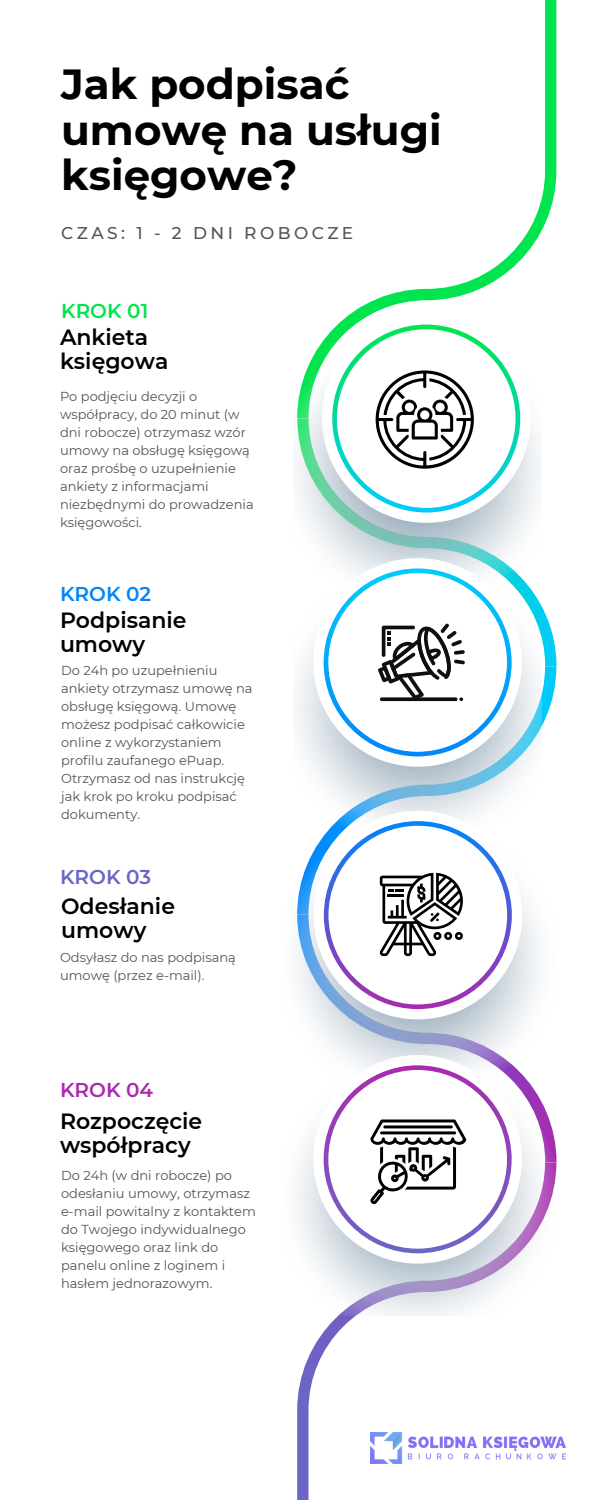
<style>
.page{position:relative;width:600px;height:1500px;background:#fff}
.page>*{position:absolute;margin:0;border:0;box-sizing:border-box;transform-origin:0 0}
.t1{font:700 42px/45.8px "Montserrat";color:#000}
.t2{font:600 22px/24px "Montserrat";color:#000}
.t3{font:600 20px "Montserrat";color:#00e54e}
.t4{font:600 20px "Montserrat";color:#0085fc}
.t5{font:600 20px "Montserrat";color:#6967c6}
.t6{font:600 20px "Montserrat";color:#aa2aae}
.t7{font:500 17px "Montserrat";letter-spacing:.2em;color:#545454}
.t8{font:13px/18px "Montserrat";color:#545454}
</style>
<div class="page">
<svg style="left:317px;top:0;width:239px;height:350px"></svg>
<svg style="left:541px;top:605px;width:16px;height:61px"></svg>
<svg style="left:541px;top:666px;width:15px;height:62px"></svg>
<svg style="left:297px;top:1316px;width:58px;height:184px"></svg>
<img style="left:297px;top:350px;width:244px;height:461px">
<img style="left:297px;top:851px;width:260px;height:465px">
<svg style="left:322px;top:314px;width:209px;height:209px"></svg>
<svg style="left:313px;top:558px;width:209px;height:209px"></svg>
<svg style="left:314px;top:811px;width:208px;height:208px"></svg>
<svg style="left:313px;top:1055px;width:209px;height:209px"></svg>
<svg style="left:324px;top:568px;width:188px;height:188px"></svg>
<svg style="left:324px;top:821px;width:188px;height:188px"></svg>
<svg style="left:324px;top:1065px;width:188px;height:188px"></svg>
<svg style="left:332px;top:325px;width:188px;height:188px"></svg>
<img style="left:370px;top:1432px;width:195px;height:32px">
<h1 class="t1" style="left:61px;top:61px;width:382px">Jak podpisać umowę na usługi księgowe?</h1>
<h4 class="t7" style="left:61px;top:223px;width:294px">CZAS: 1 - 2 DNI ROBOCZE</h4>
<h2 class="t3" style="left:61px;top:298px;width:89px">KROK 01</h2>
<h2 class="t2" style="left:60px;top:325px;width:110px">Ankieta księgowa</h2>
<p class="t8" style="left:60px;top:387px;width:195px">Po podjęciu decyzji o współpracy, do 20 minut (w dni robocze) otrzymasz wzór umowy na obsługę księgową oraz prośbę o uzupełnienie ankiety z informacjami niezbędnymi do prowadzenia księgowości.</p>
<p class="t4" style="left:60px;top:581px;width:93px">KROK 02</p>
<h3 class="t2" style="left:60px;top:608px;width:128px">Podpisanie umowy</h3>
<p class="t8" style="left:61px;top:661px;width:193px">Do 24h po uzupełnieniu ankiety otrzymasz umowę na obsługę księgową. Umowę możesz podpisać całkowicie online z wykorzystaniem profilu zaufanego ePuap.<br>Otrzymasz od nas instrukcję jak krok po kroku podpisać dokumenty.</p>
<p class="t5" style="left:60px;top:865px;width:93px">KROK 03</p>
<p class="t2" style="left:61px;top:894px;width:115px">Odesłanie umowy</p>
<p class="t8" style="left:60px;top:948px;width:177px">Odsyłasz do nas podpisaną umowę (przez e-mail).</p>
<h3 class="t6" style="left:60px;top:1078px;width:95px">KROK 04</h3>
<p class="t2" style="left:60px;top:1109px;width:144px">Rozpoczęcie współpracy</p>
<p class="t8" style="left:61px;top:1166px;width:196px">Do 24h (w dni robocze) po odesłaniu umowy, otrzymasz e-mail powitalny z kontaktem do Twojego indywidualnego księgowego oraz link do panelu online z loginem i hasłem jednorazowym.</p>
</div>
